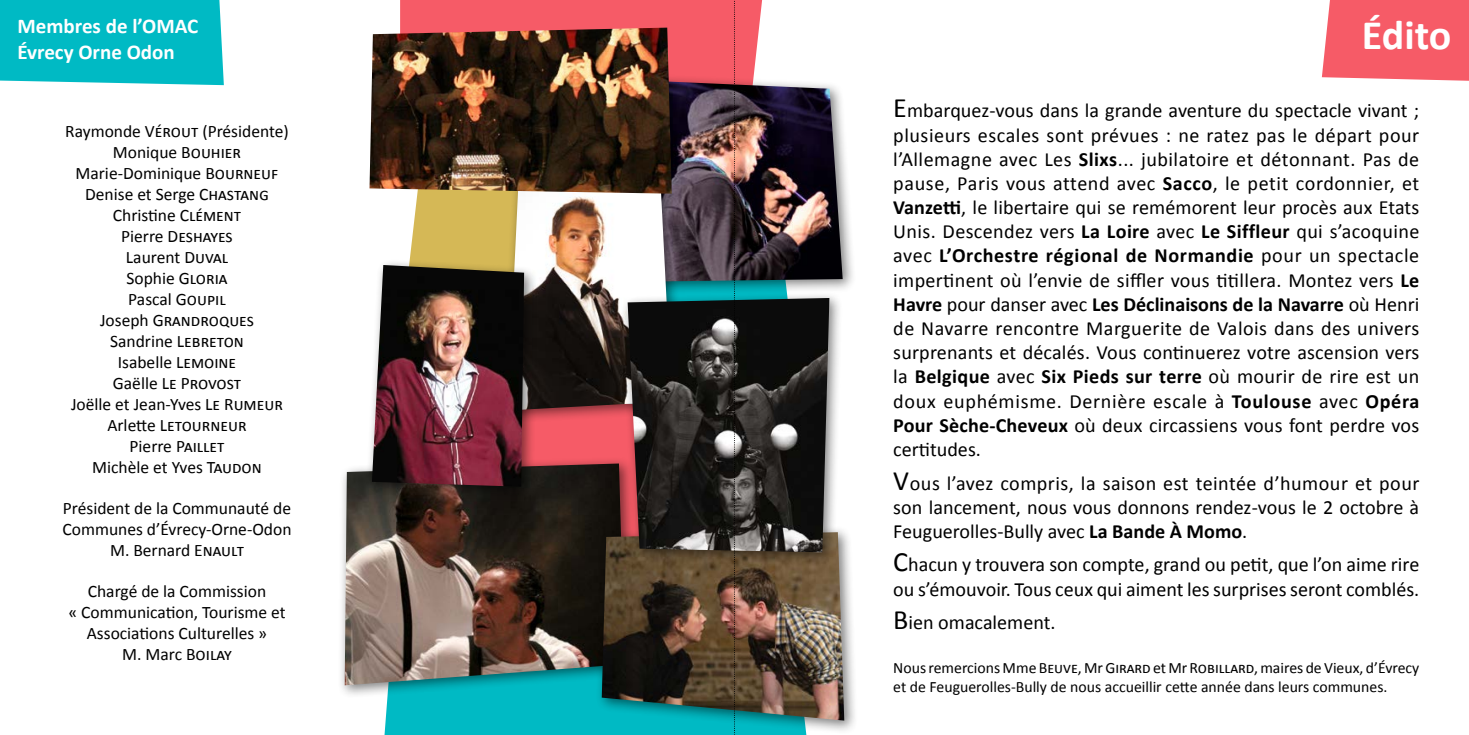
<style>
.page{position:relative;width:1469px;height:735px;background:#fff}
.page>*{position:absolute;margin:0;border:0;box-sizing:border-box;transform-origin:0 0}
.t1{font:700 42px "Calibri";letter-spacing:-.005em;color:#fff}
.t2{font:700 21px/25.2px "Calibri";color:#fff}
.t3{font:20.12px/24.2px "Calibri";color:#000;text-align:justify}
.t4{font:17.5px/21px "Calibri";color:#000;text-align:center}
.t5{font:15.75px/18.9px "Calibri";color:#000}
.s1{font-size:28px}
.s2{font-weight:700}
</style>
<div class="page">
<div style="left:614px;top:72px;width:242px;height:223px;background:#000;opacity:.5"></div>
<img style="left:806px;top:79px;width:36px;height:203px">
<div style="left:338px;top:456px;width:301px;height:243px;background:#000;opacity:.5"></div>
<img style="left:345px;top:463px;width:39px;height:222px">
<div style="left:595px;top:525px;width:263px;height:208px;background:#000;opacity:.5"></div>
<img style="left:806px;top:532px;width:38px;height:188px">
<div style="left:620px;top:291px;width:223px;height:275px;background:#000;opacity:.5"></div>
<img style="left:806px;top:298px;width:23px;height:254px">
<div style="left:365px;top:258px;width:173px;height:242px;background:#000;opacity:.5"></div>
<img style="left:372px;top:265px;width:12px;height:221px">
<img style="left:369px;top:33px;width:15px;height:156px">
<div style="left:1321px;top:0;width:147px;height:81px;background:#f65b67"></div>
<div style="left:0;top:0;width:224px;height:85px;background:#00bac4"></div>
<img style="left:384px;top:0;width:422px;height:735px">
<p class="t2" style="left:18px;top:14px;width:182px">Membres de l’OMAC<br>Évrecy Orne Odon</p>
<p class="t4" style="left:65px;top:120px;width:225px">Raymonde Vérout (Présidente)<br>Monique Bouhier<br>Marie-Dominique Bourneuf<br>Denise et Serge Chastang<br>Christine Clément<br>Pierre Deshayes<br>Laurent Duval<br>Sophie Gloria<br>Pascal Goupil<br>Joseph Grandroques<br>Sandrine Lebreton<br>Isabelle Lemoine<br>Gaëlle Le Provost<br>Joëlle et Jean-Yves Le Rumeur<br>Arlette Letourneur<br>Pierre Paillet<br>Michèle et Yves Taudon</p>
<p class="t4" style="left:62px;top:497px;width:231px">Président de la Communauté de<br>Communes d’Évrecy-Orne-Odon<br>M. Bernard Enault</p>
<p class="t4" style="left:68px;top:580px;width:219px">Chargé de la Commission<br>« Communication, Tourisme et<br>Associations Culturelles »<br>M. Marc Boilay</p>
<h1 class="t1" style="left:1361px;top:8px;width:91px">Édito</h1>
<p class="t3" style="left:893px;top:99px;width:527px"><span class="s1">E</span>mbarquez-vous dans la grande aventure du spectacle vivant ; plusieurs escales sont prévues : ne ratez pas le départ pour l’Allemagne avec Les <span class="s2">Slixs</span>... jubilatoire et détonnant. Pas de pause, Paris vous attend avec <span class="s2">Sacco</span>, le petit cordonnier, et <span class="s2">Vanzetti</span>, le libertaire qui se remémorent leur procès aux Etats Unis. Descendez vers <span class="s2">La Loire</span> avec <span class="s2">Le Siffleur</span> qui s’acoquine avec <span class="s2">L’Orchestre régional de Normandie</span> pour un spectacle impertinent où l’envie de siffler vous titillera. Montez vers <span class="s2">Le Havre</span> pour danser avec <span class="s2">Les Déclinaisons de la Navarre</span> où Henri de Navarre rencontre Marguerite de Valois dans des univers surprenants et décalés. Vous continuerez votre ascension vers la <span class="s2">Belgique</span> avec <span class="s2">Six Pieds sur terre</span> où mourir de rire est un doux euphémisme. Dernière escale à <span class="s2">Toulouse</span> avec <span class="s2">Opéra Pour Sèche-Cheveux</span> où deux circassiens vous font perdre vos certitudes.</p>
<p class="t3" style="left:893px;top:470px;width:527px"><span class="s1">V</span>ous l’avez compris, la saison est teintée d’humour et pour son lancement, nous vous donnons rendez-vous le 2 octobre à Feuguerolles-Bully avec <span class="s2">La Bande À Momo</span>.</p>
<p class="t3" style="left:893px;top:552px;width:527px"><span class="s1">C</span>hacun y trouvera son compte, grand ou petit, que l’on aime rire ou s’émouvoir. Tous ceux qui aiment les surprises seront comblés.</p>
<p class="t3" style="left:893px;top:610px;width:164px"><span class="s1">B</span>ien omacalement.</p>
<p class="t5" style="left:893px;top:658px;width:527px">Nous remercions Mme Beuve, Mr Girard et Mr Robillard, maires de Vieux, d’Évrecy et de Feuguerolles-Bully de nous accueillir cette année dans leurs communes.</p>
</div>
